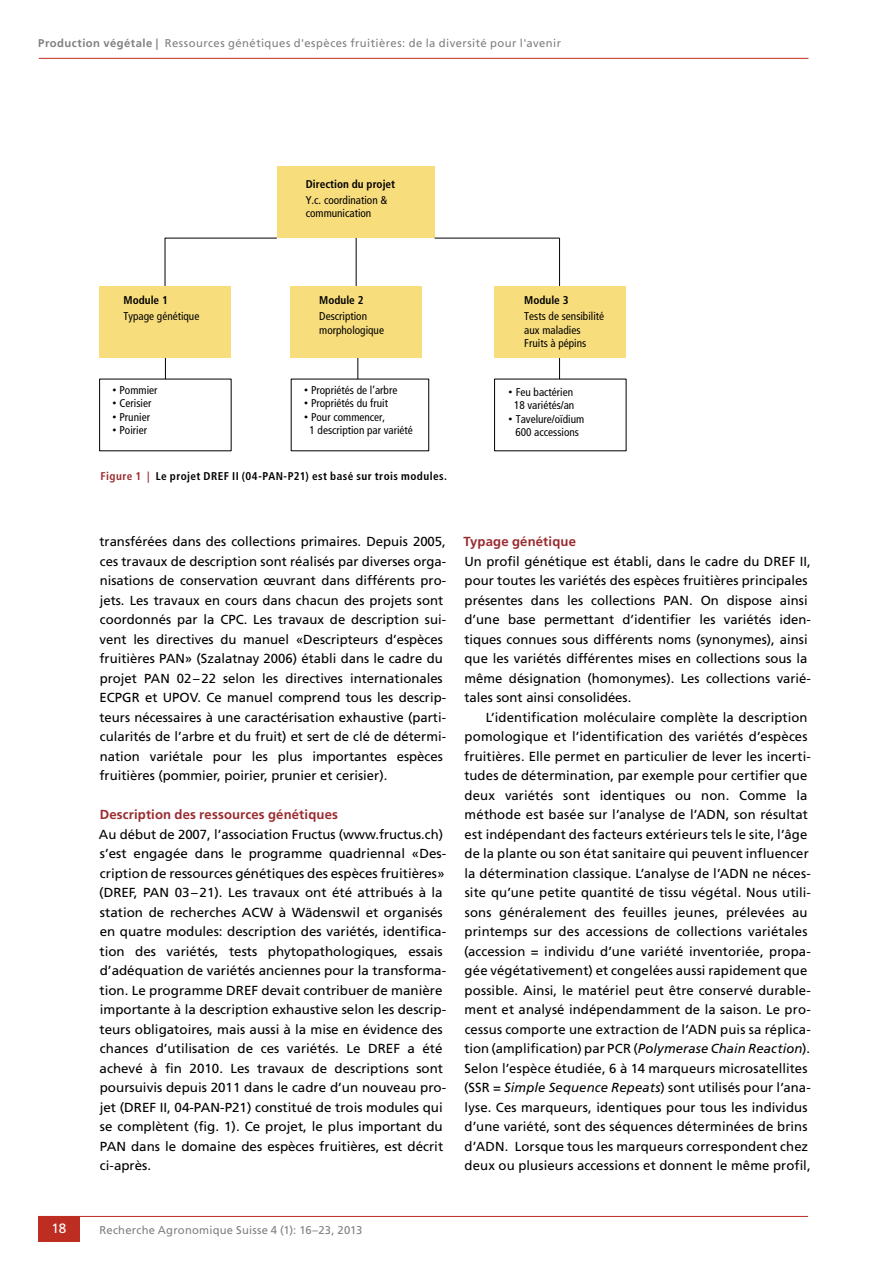
<style>
.page{position:relative;width:893px;height:1263px;background:#fff}
.page>*{position:absolute;margin:0;border:0;box-sizing:border-box;transform-origin:0 0}
.t1{font:13.5px "Frutiger LT Std";color:#fff}
.t2{font:13.2px/19.5px "Frutiger LT Std";color:#000}
.t3{font:700 13.2px "Frutiger LT Std";letter-spacing:.01em;color:#9a2b2f}
.t4{font:condensed 11.25px/13.5px "Frutiger LT Std";color:#000}
.t5{font:11.25px "Frutiger LT Std";letter-spacing:.035em;color:#808080}
.t6{font:700 condensed 11.25px "Frutiger LT Std";letter-spacing:.035em;color:#000}
.t7{font:700 condensed 11.25px "Frutiger LT Std";color:#000}
.s1{font-weight:700}
.s2{font-family:"Arial";font-stretch:normal}
.s3{color:#9a2b2f}
.s4{font-style:italic}
</style>
<div class="page">
<hr style="left:39px;top:58px;width:769px;height:1px;background:#bd2d21">
<hr style="left:38px;top:1216px;width:770px;height:1px;background:#bd2d21">
<div style="left:38px;top:1216px;width:42px;height:26px;background:#bd2d21"></div>
<hr style="left:559px;top:238px;width:1px;height:141px;background:#000">
<svg style="left:358px;top:358px;width:1px;height:21px"></svg>
<hr style="left:356px;top:237px;width:1px;height:64px;background:#000">
<svg style="left:164px;top:238px;width:113px;height:48px"></svg>
<div style="left:277px;top:166px;width:158px;height:72px;background:#f8dd7d"></div>
<div style="left:100px;top:286px;width:131px;height:72px;background:#f8dd7d"></div>
<div style="left:290px;top:286px;width:132px;height:72px;background:#f8dd7d"></div>
<div style="left:495px;top:286px;width:131px;height:72px;background:#f8dd7d"></div>
<svg style="left:165px;top:358px;width:1px;height:21px"></svg>
<hr style="left:435px;top:238px;width:125px;height:1px;background:#000">
<p class="t5" style="left:38px;top:36px;width:524px"><span class="s1">Production végétale |</span> Ressources génétiques d'espèces fruitières: de la diversité pour l'avenir</p>
<p class="t7" style="left:306px;top:177px;width:91px">Direction du projet</p>
<p class="t4" style="left:306px;top:193px;width:83px">Y.c. coordination &amp; communication</p>
<p class="t6" style="left:124px;top:294px;width:46px">Module 1</p>
<p class="t4" style="left:124px;top:310px;width:77px">Typage génétique</p>
<p class="t4" style="left:113px;top:383px;width:46px"><span class="s2">•</span> Pommier</p>
<p class="t4" style="left:113px;top:397px;width:40px"><span class="s2">•</span> Cerisier</p>
<p class="t4" style="left:113px;top:410px;width:39px"><span class="s2">•</span> Prunier</p>
<p class="t4" style="left:113px;top:424px;width:36px"><span class="s2">•</span> Poirier</p>
<p class="t6" style="left:319px;top:294px;width:46px">Module 2</p>
<p class="t4" style="left:319px;top:310px;width:66px">Description morphologique</p>
<p class="t4" style="left:304px;top:383px;width:95px"><span class="s2">•</span> Propriétés de l’arbre</p>
<p class="t4" style="left:304px;top:397px;width:85px"><span class="s2">•</span> Propriétés du fruit</p>
<p class="t4" style="left:309px;top:410px;width:105px;text-indent:-5px"><span class="s2">•</span> Pour commencer,<br>1 description par variété</p>
<p class="t6" style="left:101px;top:469px;width:348px"><span class="s3">Figure 1 |</span> Le projet DREF II (04-PAN-P21) est basé sur trois modules.</p>
<p class="t6" style="left:524px;top:294px;width:46px">Module 3</p>
<p class="t4" style="left:524px;top:310px;width:81px">Tests de sensibilité aux maladies<br>Fruits à pépins</p>
<p class="t4" style="left:509px;top:385px;width:67px;text-align:center"><span class="s2">•</span> Feu bactérien<br>18 variétés/an</p>
<p class="t4" style="left:509px;top:412px;width:77px;text-align:center"><span class="s2">•</span> Tavelure/oïdium<br>600 accessions</p>
<p class="t2" style="left:99px;top:532px;width:348px">transférées dans des collections primaires. Depuis 2005, ces travaux de description sont réalisés par diverses orga&shy;nisations de conservation œuvrant dans différents pro&shy;jets. Les travaux en cours dans chacun des projets sont coordonnés par la CPC. Les travaux de description sui&shy;vent les directives du manuel «Descripteurs d’espèces fruitières PAN» (Szalatnay 2006) établi dans le cadre du projet PAN 02–22 selon les directives internationales ECPGR et UPOV. Ce manuel comprend tous les descrip&shy;teurs nécessaires à une caractérisation exhaustive (parti&shy;cularités de l’arbre et du fruit) et sert de clé de détermi&shy;nation variétale pour les plus importantes espèces fruitières (pommier, poirier, prunier et cerisier).</p>
<p class="t3" style="left:100px;top:807px;width:240px">Description des ressources génétiques</p>
<p class="t2" style="left:99px;top:824px;width:349px">Au début de 2007, l’association Fructus (www.fructus.ch) s’est engagée dans le programme quadriennal «Des&shy;cription de ressources génétiques des espèces fruitières» (DREF, PAN 03–21). Les travaux ont été attribués à la station de recherches ACW à Wädenswil et organisés en quatre modules: description des variétés, identifica&shy;tion des variétés, tests phytopathologiques, essais d’adéquation de variétés anciennes pour la transforma&shy;tion. Le programme DREF devait contribuer de manière importante à la description exhaustive selon les descrip&shy;teurs obligatoires, mais aussi à la mise en évidence des chances d’utilisation de ces variétés. Le DREF a été achevé à fin 2010. Les travaux de descriptions sont poursuivis depuis 2011 dans le cadre d’un nouveau pro&shy;jet (DREF II, 04-PAN-P21) constitué de trois modules qui se complètent (fig. 1). Ce projet, le plus important du PAN dans le domaine des espèces fruitières, est décrit ci-après.</p>
<p class="t3" style="left:464px;top:534px;width:114px">Typage génétique</p>
<p class="t2" style="left:464px;top:551px;width:348px">Un profil génétique est établi, dans le cadre du DREF II, pour toutes les variétés des espèces fruitières principales présentes dans les collections PAN. On dispose ainsi d’une base permettant d’identifier les variétés iden&shy;tiques connues sous différents noms (synonymes), ainsi que les variétés différentes mises en collections sous la même désignation (homonymes). Les collections varié&shy;tales sont ainsi consolidées.</p>
<p class="t2" style="left:464px;top:707px;width:348px;text-indent:22px">L’identification moléculaire complète la description pomologique et l’identification des variétés d’espèces fruitières. Elle permet en particulier de lever les incerti&shy;tudes de détermination, par exemple pour certifier que deux variétés sont identiques ou non. Comme la méthode est basée sur l’analyse de l’ADN, son résultat est indépendant des facteurs extérieurs tels le site, l’âge de la plante ou son état sanitaire qui peuvent influencer la détermination classique. L’analyse de l’ADN ne néces&shy;site qu’une petite quantité de tissu végétal. Nous utili&shy;sons généralement des feuilles jeunes, prélevées au printemps sur des accessions de collections variétales (accession = individu d’une variété inventoriée, propa&shy;gée végétativement) et congelées aussi rapidement que possible. Ainsi, le matériel peut être conservé durable&shy;ment et analysé indépendamment de la saison. Le pro&shy;cessus comporte une extraction de l’ADN puis sa réplica&shy;tion (amplification) par PCR (<span class="s4">Polymerase Chain Reaction</span>).<br>Selon l’espèce étudiée, 6 à 14 marqueurs microsatellites (SSR = <span class="s4">Simple Sequence Repeats</span>) sont utilisés pour l’ana&shy;lyse. Ces marqueurs, identiques pour tous les individus d’une variété, sont des séquences déterminées de brins d’ADN. Lorsque tous les marqueurs correspondent chez deux ou plusieurs accessions et donnent le même profil,</p>
<p class="t1" style="left:52px;top:1221px;width:16px">18</p>
<p class="t5" style="left:99px;top:1223px;width:264px">Recherche Agronomique Suisse 4 (1): 16–23, 2013</p>
</div>
